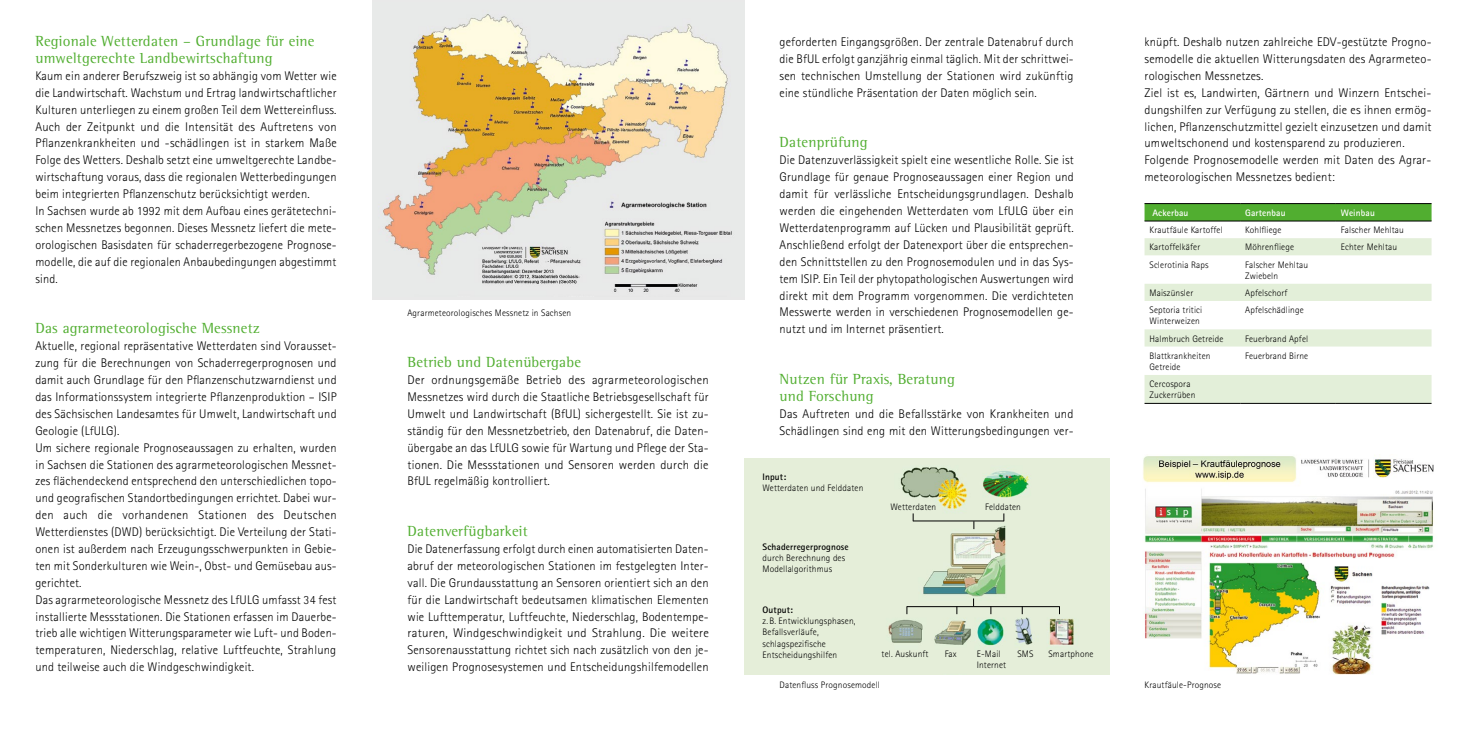
<style>
.page{position:relative;width:1467px;height:745px;background:#fff}
.page>*{position:absolute;margin:0;border:0;box-sizing:border-box;transform-origin:0 0}
.t1{font:15px/16.9px "Rotis Semi Serif";letter-spacing:.015em;color:#51ae30}
.P-Fliesstext{font:300 12.5px/16.9px "Rotis Sans Serif";letter-spacing:.015em;color:#000;text-align:justify}
.TD-Tabellentext{font:300 9.38px/11.2px "Rotis Sans Serif";letter-spacing:.015em;color:#000}
.Caption-BU{font:300 9.38px/11.2px "Rotis Sans Serif";letter-spacing:.015em;color:#000}
.Caption-BU-2{font:700 9.38px "Rotis Sans Serif";letter-spacing:.015em;color:#000}
.TH-Tabellenkopf{font:700 9.38px "Rotis Sans Serif";letter-spacing:.015em;color:#fff}
</style>
<div class="page">
<div style="left:1144px;top:204px;width:287px;height:16px;background:#51ae30"></div>
<svg style="left:1144px;top:238px;width:287px;height:165px"></svg>
<hr style="left:1144px;top:203px;width:96px;height:1px;background:#000">
<hr style="left:1240px;top:203px;width:96px;height:1px;background:#000">
<hr style="left:1336px;top:203px;width:95px;height:1px;background:#000">
<hr style="left:1144px;top:220px;width:96px;height:1px;background:#000">
<hr style="left:1240px;top:220px;width:96px;height:1px;background:#000">
<hr style="left:1336px;top:220px;width:95px;height:1px;background:#000">
<hr style="left:1144px;top:403px;width:96px;height:1px;background:#000">
<hr style="left:1240px;top:403px;width:96px;height:1px;background:#000">
<hr style="left:1336px;top:403px;width:95px;height:1px;background:#000">
<img style="left:372px;top:2px;width:372px;height:295px">
<img style="left:744px;top:458px;width:365px;height:215px">
<img style="left:1143px;top:456px;width:291px;height:218px">
<hr style="left:913px;top:520px;width:91px;height:1px;background:#000">
<hr style="left:907px;top:606px;width:152px;height:1px;background:#000">
<h2 class="t1" style="left:35px;top:33px;width:281px">Regionale Wetterdaten – Grundlage für eine umweltgerechte Landbewirtschaftung</h2>
<p class="P-Fliesstext" style="left:35px;top:67px;width:303px">Kaum ein anderer Berufszweig ist so abhängig vom Wetter wie die Landwirtschaft. Wachstum und Ertrag landwirtschaftlicher Kulturen unterliegen zu einem großen Teil dem Wettereinfluss.<br>Auch der Zeitpunkt und die Intensität des Auftretens von Pflanzenkrankheiten und -schädlingen ist in starkem Maße Folge des Wetters. Deshalb setzt eine umweltgerechte Landbe&shy;wirtschaftung voraus, dass die regionalen Wetterbedingungen beim integrierten Pflanzenschutz berücksichtigt werden.</p>
<p class="P-Fliesstext" style="left:35px;top:202px;width:303px">In Sachsen wurde ab 1992 mit dem Aufbau eines gerätetechni&shy;schen Messnetzes begonnen. Dieses Messnetz liefert die mete&shy;orologischen Basisdaten für schaderregerbezogene Prognose&shy;modelle, die auf die regionalen Anbaubedingungen abgestimmt sind.</p>
<h2 class="t1" style="left:35px;top:319px;width:226px">Das agrarmeteorologische Messnetz</h2>
<p class="P-Fliesstext" style="left:35px;top:337px;width:303px">Aktuelle, regional repräsentative Wetterdaten sind Vorausset&shy;zung für die Berechnungen von Schaderregerprognosen und damit auch Grundlage für den Pflanzenschutzwarndienst und das Informationssystem integrierte Pflanzenproduktion – ISIP des Sächsischen Landesamtes für Umwelt, Landwirtschaft und Geologie (LfULG).</p>
<p class="P-Fliesstext" style="left:35px;top:438px;width:303px">Um sichere regionale Prognoseaussagen zu erhalten, wurden in Sachsen die Stationen des agrarmeteorologischen Messnet&shy;zes flächendeckend entsprechend den unterschiedlichen topo&shy;und geografischen Standortbedingungen errichtet. Dabei wur&shy;den auch die vorhandenen Stationen des Deutschen Wetterdienstes (DWD) berücksichtigt. Die Verteilung der Stati&shy;onen ist außerdem nach Erzeugungsschwerpunkten in Gebie&shy;ten mit Sonderkulturen wie Wein-, Obst- und Gemüsebau aus&shy;gerichtet.</p>
<p class="P-Fliesstext" style="left:35px;top:590px;width:303px">Das agrarmeteorologische Messnetz des LfULG umfasst 34 fest installierte Messstationen. Die Stationen erfassen im Dauerbe&shy;trieb alle wichtigen Witterungsparameter wie Luft- und Boden&shy;temperaturen, Niederschlag, relative Luftfeuchte, Strahlung und teilweise auch die Windgeschwindigkeit.</p>
<p class="Caption-BU" style="left:407px;top:307px;width:165px">Agrarmeteorologisches Messnetz in Sachsen</p>
<h2 class="t1" style="left:407px;top:353px;width:175px">Betrieb und Datenübergabe</h2>
<p class="P-Fliesstext" style="left:407px;top:371px;width:303px">Der ordnungsgemäße Betrieb des agrarmeteorologischen Messnetzes wird durch die Staatliche Betriebsgesellschaft für Umwelt und Landwirtschaft (BfUL) sichergestellt. Sie ist zu&shy;ständig für den Messnetzbetrieb, den Datenabruf, die Daten&shy;übergabe an das LfULG sowie für Wartung und Pflege der Sta&shy;tionen. Die Messstationen und Sensoren werden durch die BfUL regelmäßig kontrolliert.</p>
<h2 class="t1" style="left:407px;top:522px;width:122px">Datenverfügbarkeit</h2>
<p class="P-Fliesstext" style="left:407px;top:540px;width:303px;text-align:left">Die Datenerfassung erfolgt durch einen automatisierten Daten&shy;abruf der meteorologischen Stationen im festgelegten Inter&shy;vall. Die Grundausstattung an Sensoren orientiert sich an den für die Landwirtschaft bedeutsamen klimatischen Elementen wie Lufttemperatur, Luftfeuchte, Niederschlag, Bodentempe&shy;raturen, Windgeschwindigkeit und Strahlung. Die weitere Sensorenausstattung richtet sich nach zusätzlich von den je&shy;weiligen Prognosesystemen und Entscheidungshilfemodellen</p>
<p class="P-Fliesstext" style="left:780px;top:33px;width:296px">geforderten Eingangsgrößen. Der zentrale Datenabruf durch die BfUL erfolgt ganzjährig einmal täglich. Mit der schrittwei&shy;sen technischen Umstellung der Stationen wird zukünftig eine stündliche Präsentation der Daten möglich sein.</p>
<h2 class="t1" style="left:780px;top:134px;width:90px">Datenprüfung</h2>
<p class="P-Fliesstext" style="left:780px;top:152px;width:296px">Die Datenzuverlässigkeit spielt eine wesentliche Rolle. Sie ist Grundlage für genaue Prognoseaussagen einer Region und damit für verlässliche Entscheidungsgrundlagen. Deshalb werden die eingehenden Wetterdaten vom LfULG über ein Wetterdatenprogramm auf Lücken und Plausibilität geprüft.<br>Anschließend erfolgt der Datenexport über die entsprechen&shy;den Schnittstellen zu den Prognosemodulen und in das Sys&shy;tem ISIP. Ein Teil der phytopathologischen Auswertungen wird direkt mit dem Programm vorgenommen. Die verdichteten Messwerte werden in verschiedenen Prognosemodellen ge&shy;nutzt und im Internet präsentiert.</p>
<h2 class="t1" style="left:780px;top:370px;width:177px">Nutzen für Praxis, Beratung und Forschung</h2>
<p class="P-Fliesstext" style="left:780px;top:405px;width:296px">Das Auftreten und die Befallsstärke von Krankheiten und<br>Schädlingen sind eng mit den Witterungsbedingungen ver-</p>
<p class="Caption-BU-2" style="left:763px;top:470px;width:25px">Input:</p>
<p class="Caption-BU" style="left:763px;top:482px;width:102px">Wetterdaten und Felddaten</p>
<p class="Caption-BU-2" style="left:763px;top:540px;width:88px">Schaderregerprognose</p>
<p class="Caption-BU" style="left:763px;top:552px;width:84px">durch Berechnung des<br>Modellalgorithmus</p>
<p class="Caption-BU-2" style="left:763px;top:603px;width:32px">Output:</p>
<p class="Caption-BU" style="left:763px;top:615px;width:95px">z. B. Entwicklungsphasen,</p>
<p class="Caption-BU" style="left:763px;top:626px;width:58px">Befallsverläufe,</p>
<p class="Caption-BU" style="left:763px;top:637px;width:76px">schlagspezifische<br>Entscheidungshilfen</p>
<p class="Caption-BU" style="left:890px;top:501px;width:47px">Wetterdaten</p>
<p class="Caption-BU" style="left:985px;top:501px;width:37px">Felddaten</p>
<p class="Caption-BU" style="left:882px;top:647px;width:48px">tel. Auskunft</p>
<p class="Caption-BU" style="left:945px;top:647px;width:14px">Fax</p>
<p class="Caption-BU" style="left:977px;top:647px;width:25px">E-Mail</p>
<p class="Caption-BU" style="left:977px;top:659px;width:31px">Internet</p>
<p class="Caption-BU" style="left:1017px;top:647px;width:18px">SMS</p>
<p class="Caption-BU" style="left:1048px;top:647px;width:47px">Smartphone</p>
<p class="P-Fliesstext" style="left:1144px;top:33px;width:289px">knüpft. Deshalb nutzen zahlreiche EDV-gestützte Progno&shy;semodelle die aktuellen Witterungsdaten des Agrarmeteo&shy;rologischen Messnetzes.</p>
<p class="P-Fliesstext" style="left:1144px;top:84px;width:289px">Ziel ist es, Landwirten, Gärtnern und Winzern Entschei&shy;dungshilfen zur Verfügung zu stellen, die es ihnen ermög&shy;lichen, Pflanzenschutzmittel gezielt einzusetzen und damit umweltschonend und kostensparend zu produzieren.</p>
<p class="P-Fliesstext" style="left:1144px;top:152px;width:287px">Folgende Prognosemodelle werden mit Daten des Agrar&shy;meteorologischen Messnetzes bedient:</p>
<p class="TH-Tabellenkopf" style="left:1152px;top:207px;width:38px">Ackerbau</p>
<p class="TH-Tabellenkopf" style="left:1245px;top:207px;width:42px">Gartenbau</p>
<p class="TH-Tabellenkopf" style="left:1341px;top:207px;width:35px">Weinbau</p>
<p class="TD-Tabellentext" style="left:1149px;top:224px;width:75px">Krautfäule Kartoffel</p>
<p class="TD-Tabellentext" style="left:1245px;top:224px;width:38px">Kohlfliege</p>
<p class="TD-Tabellentext" style="left:1341px;top:224px;width:65px">Falscher Mehltau</p>
<p class="TD-Tabellentext" style="left:1149px;top:241px;width:52px">Kartoffelkäfer</p>
<p class="TD-Tabellentext" style="left:1245px;top:241px;width:50px">Möhrenfliege</p>
<p class="TD-Tabellentext" style="left:1341px;top:241px;width:58px">Echter Mehltau</p>
<p class="TD-Tabellentext" style="left:1149px;top:258px;width:61px">Sclerotinia Raps</p>
<p class="TD-Tabellentext" style="left:1245px;top:258px;width:65px">Falscher Mehltau<br>Zwiebeln</p>
<p class="TD-Tabellentext" style="left:1149px;top:287px;width:45px">Maiszünsler</p>
<p class="TD-Tabellentext" style="left:1245px;top:287px;width:44px">Apfelschorf</p>
<p class="TD-Tabellentext" style="left:1149px;top:304px;width:54px">Septoria tritici<br>Winterweizen</p>
<p class="TD-Tabellentext" style="left:1245px;top:304px;width:60px">Apfelschädlinge</p>
<p class="TD-Tabellentext" style="left:1149px;top:332px;width:75px">Halmbruch Getreide</p>
<p class="TD-Tabellentext" style="left:1245px;top:332px;width:65px">Feuerbrand Apfel</p>
<p class="TD-Tabellentext" style="left:1149px;top:349px;width:62px">Blattkrankheiten<br>Getreide</p>
<p class="TD-Tabellentext" style="left:1245px;top:349px;width:65px">Feuerbrand Birne</p>
<p class="TD-Tabellentext" style="left:1149px;top:378px;width:47px">Cercospora<br>Zuckerrüben</p>
<p class="Caption-BU" style="left:780px;top:679px;width:102px">Datenfluss Prognosemodell</p>
<p class="Caption-BU" style="left:1144px;top:679px;width:78px">Krautfäule-Prognose</p>
</div>
